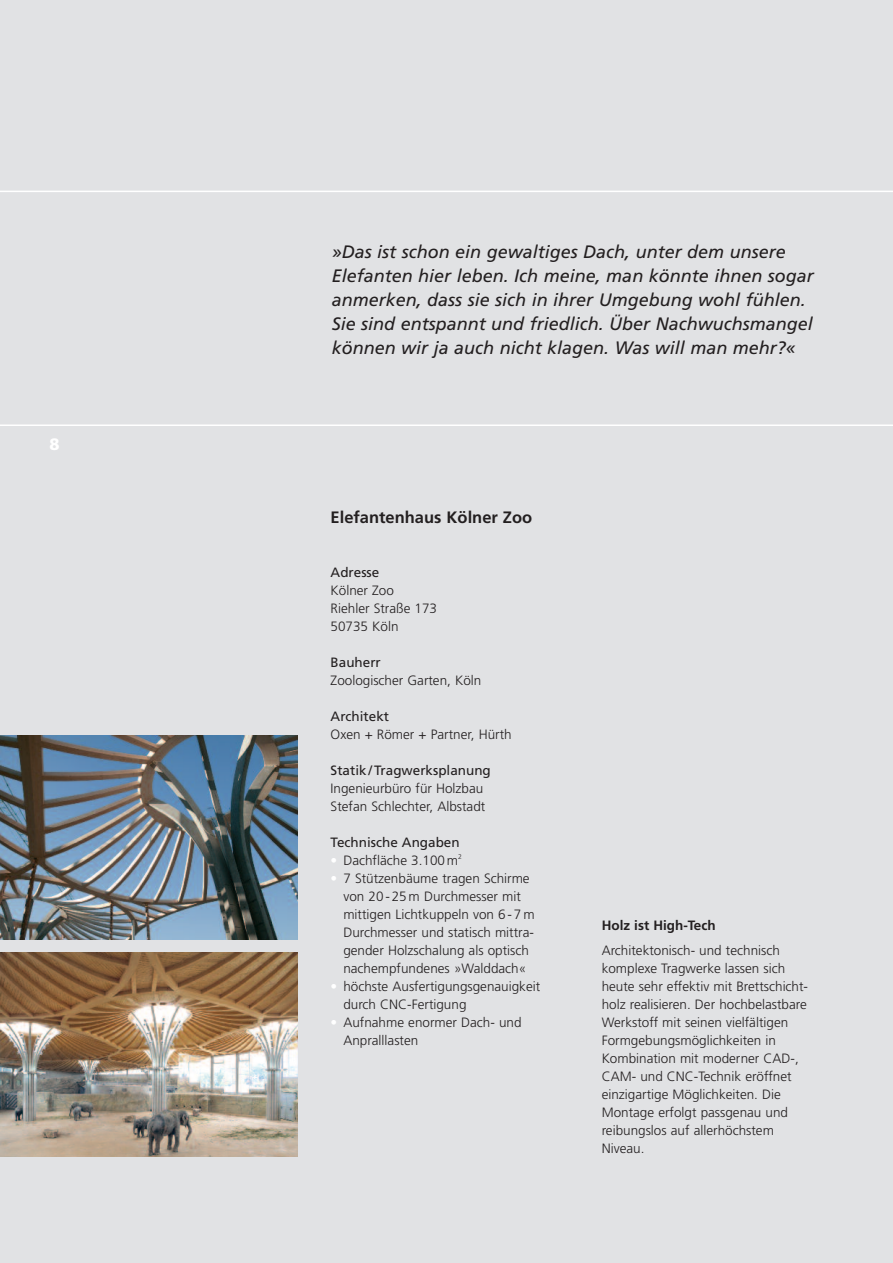
<style>
.page{position:relative;width:893px;height:1263px;background:#e1e2e4}
.page>*{position:absolute;margin:0;border:0;box-sizing:border-box;transform-origin:0 0}
.t1{font:italic 18px/24px "Frutiger CE";color:#231f20}
.t2{font:700 16.5px "Frutiger";color:#231f20}
.t3{font:900 16.5px "Frutiger";color:#fff}
.t4{font:300 13.5px/18px "Frutiger 45";color:#231f20}
.t5{font:13.5px "Frutiger 55 Roman";color:#231f20}
.t6{font:700 13.5px "Frutiger";color:#231f20}
.s1{color:#fff}
</style>
<div class="page">
<hr style="left:0;top:191px;width:893px;height:1px;background:#fff">
<hr style="left:0;top:424px;width:893px;height:2px;background:#fff">
<img style="left:0;top:952px;width:298px;height:205px">
<img style="left:0;top:736px;width:298px;height:204px">
<p class="t3" style="left:49px;top:438px;width:12px">8</p>
<p class="t1" style="left:332px;top:241px;width:484px">»Das ist schon ein gewaltiges Dach, unter dem unsere Elefanten hier leben. Ich meine, man könnte ihnen sogar anmerken, dass sie sich in ihrer Umgebung wohl fühlen.<br>Sie sind entspannt und friedlich. Über Nachwuchsmangel können wir ja auch nicht klagen. Was will man mehr?«</p>
<p class="t2" style="left:331px;top:510px;width:203px">Elefantenhaus Kölner Zoo</p>
<p class="t5" style="left:331px;top:566px;width:50px">Adresse</p>
<p class="t4" style="left:331px;top:582px;width:108px">Kölner Zoo<br>Riehler Straße 173<br>50735 Köln</p>
<p class="t5" style="left:331px;top:656px;width:52px">Bauherr</p>
<p class="t4" style="left:331px;top:672px;width:152px">Zoologischer Garten, Köln</p>
<p class="t5" style="left:331px;top:710px;width:60px">Architekt</p>
<p class="t4" style="left:331px;top:726px;width:183px">Oxen + Römer + Partner, Hürth</p>
<p class="t5" style="left:331px;top:764px;width:162px">Statik/Tragwerksplanung</p>
<p class="t4" style="left:331px;top:780px;width:156px">Ingenieurbüro für Holzbau<br>Stefan Schlechter, Albstadt</p>
<p class="t5" style="left:331px;top:836px;width:131px">Technische Angaben</p>
<p class="t4" style="left:331px;top:852px;width:133px"><span class="s1">•</span> Dachfläche 3.100 m<sup>2</sup></p>
<p class="t4" style="left:343px;top:870px;width:193px;text-indent:-13px"><span class="s1">•</span> 7 Stützenbäume tragen Schirme von 20-25 m Durchmesser mit mittigen Lichtkuppeln von 6-7 m<br>Durchmesser und statisch mittra&shy;gender Holzschalung als optisch nachempfundenes »Walddach«</p>
<p class="t4" style="left:343px;top:978px;width:198px;text-indent:-13px"><span class="s1">•</span> höchste Ausfertigungsgenauigkeit durch CNC-Fertigung</p>
<p class="t4" style="left:343px;top:1014px;width:180px;text-indent:-13px"><span class="s1">•</span> Aufnahme enormer Dach- und<br>Anpralllasten</p>
<p class="t6" style="left:602px;top:920px;width:115px">Holz ist High-Tech</p>
<p class="t4" style="left:602px;top:942px;width:208px">Architektonisch- und technisch komplexe Tragwerke lassen sich heute sehr effektiv mit Brettschicht&shy;holz realisieren. Der hochbelastbare<br>Werkstoff mit seinen vielfältigen<br>Formgebungsmöglichkeiten in<br>Kombination mit moderner CAD-,<br>CAM- und CNC-Technik eröffnet einzigartige Möglichkeiten. Die<br>Montage erfolgt passgenau und reibungslos auf allerhöchstem<br>Niveau.</p>
</div>
